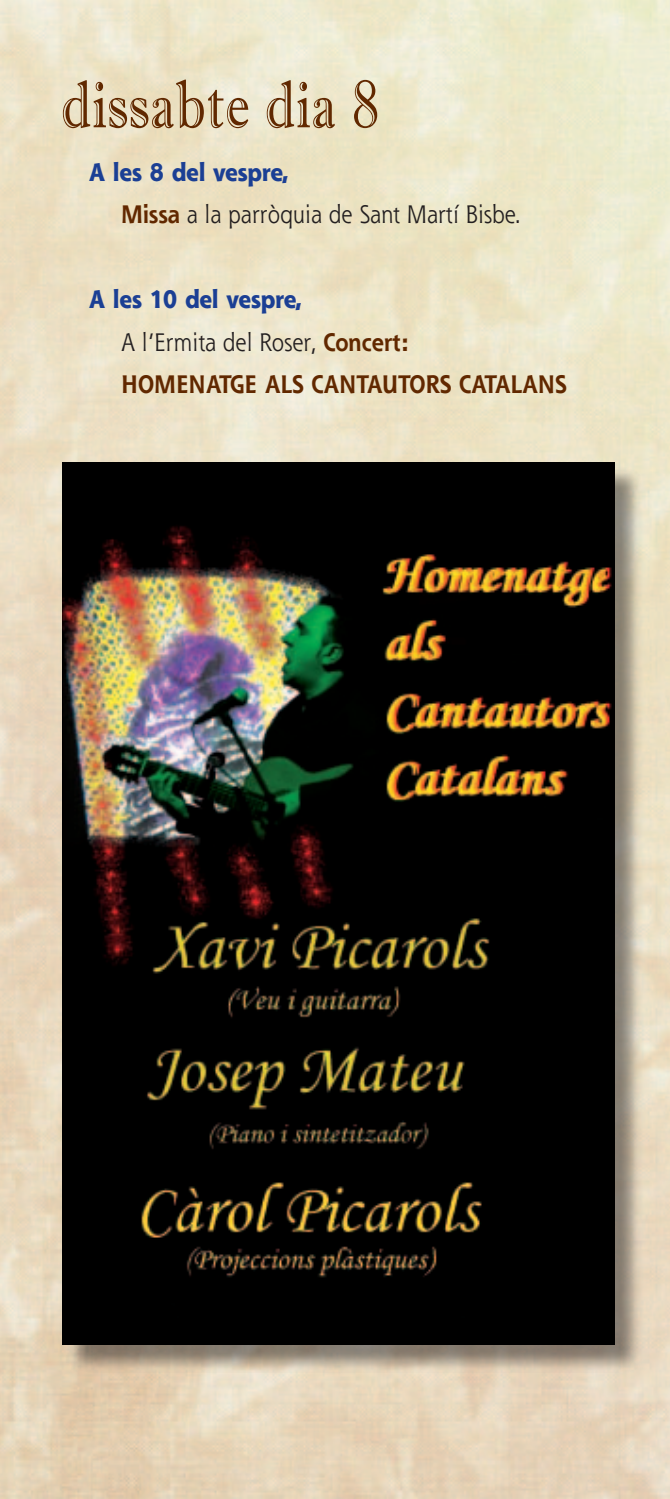
<style>
.page{position:relative;width:670px;height:1499px;background:#fff}
.page>*{position:absolute;margin:0;border:0;box-sizing:border-box;transform-origin:0 0}
.t1{font:67.5px "Imprint MT Shadow";letter-spacing:.02em;color:#612800;scale:.8 1}
.t2{font:700 24.75px/42.5px "Shannon";color:#612800;scale:.9 1}
.t3{font:24.75px/42.5px "Shannon";color:#231f20;scale:.9 1}
.s1{font-weight:800;color:#1b3f94}
.s2{font-weight:700;color:#612800}
.s3{font-weight:400;color:#231f20}
</style>
<div class="page">
<img style="left:0;top:0;width:670px;height:1499px">
<div style="left:66px;top:466px;width:577px;height:907px;background:#231f20;opacity:.5"></div>
<img style="left:63px;top:462px;width:552px;height:883px">
<h1 class="t1" style="left:61px;top:65px;width:399px">dissabte dia 8</h1>
<p class="t3" style="left:121px;top:150px;width:446px;text-indent:-32px"><span class="s1">A les 8 del vespre,<br></span><span class="s2">Missa</span> a la parròquia de Sant Martí Bisbe.</p>
<p class="t2" style="left:121px;top:278px;width:496px;text-indent:-32px"><span class="s1">A les 10 del vespre,<br></span><span class="s3">A l’Ermita del Roser,</span> Concert:<br>HOMENATGE ALS CANTAUTORS CATALANS</p>
</div>
